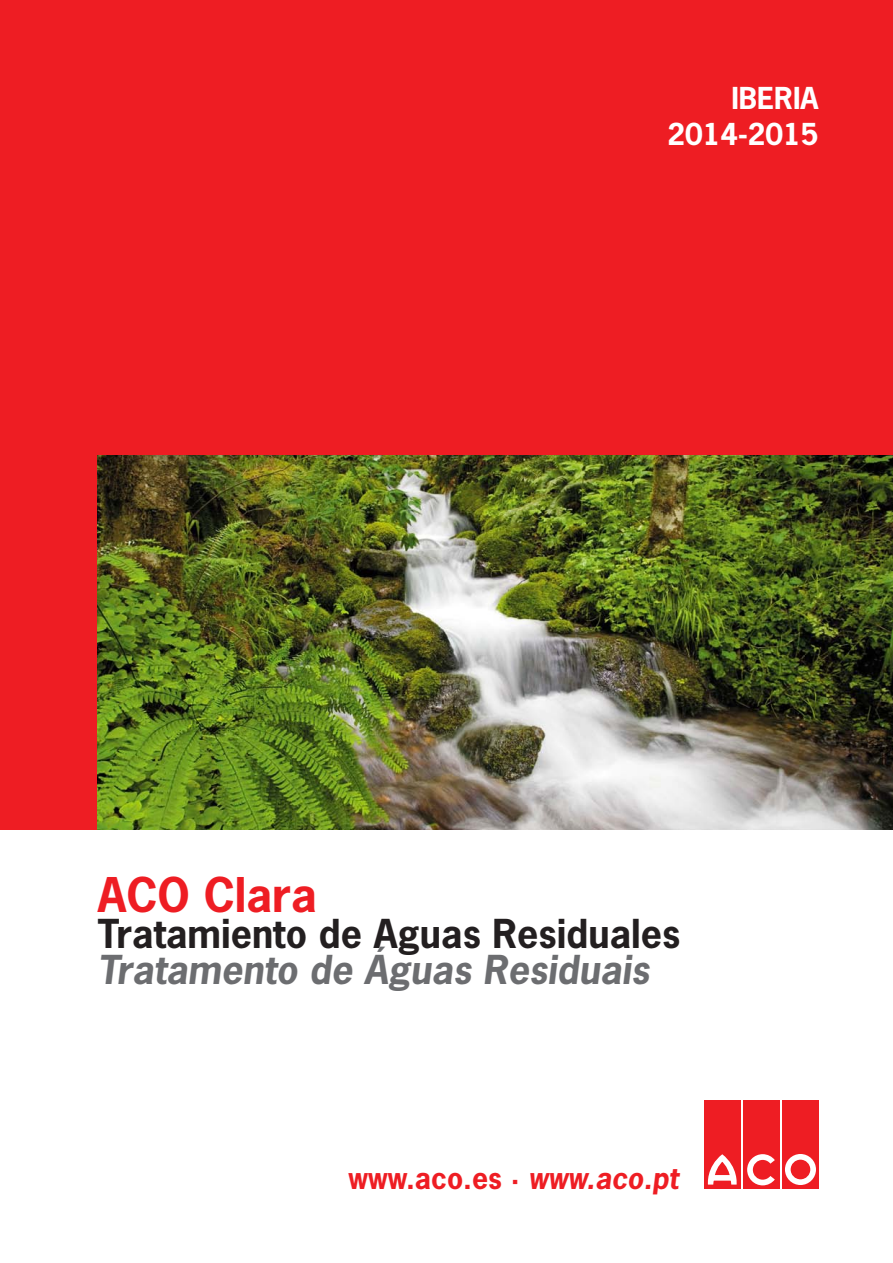
<style>
.page{position:relative;width:893px;height:1263px;background:#fff}
.page>*{position:absolute;margin:0;border:0;box-sizing:border-box;transform-origin:0 0}
.t1{font:700 45px "News Gothic";color:#ee1d23}
.t2{font:700 37.5px "News Gothic";color:#231f20}
.t3{font:italic 700 37.5px "News Gothic";color:#6c6d70}
.t4{font:700 28.35px "News Gothic";color:#ee1d23}
.t5{font:700 28.35px "News Gothic";color:#fff}
.s1{font-style:italic}
</style>
<div class="page">
<div style="left:0;top:0;width:893px;height:829px;background:#ee1d23"></div>
<div style="left:704px;top:1100px;width:36px;height:88px;background:#ee1d23"></div>
<div style="left:743px;top:1100px;width:36px;height:88px;background:#ee1d23"></div>
<div style="left:782px;top:1100px;width:37px;height:88px;background:#ee1d23"></div>
<svg style="left:785px;top:1154px;width:31px;height:31px"></svg>
<svg style="left:747px;top:1154px;width:28px;height:31px"></svg>
<svg style="left:707px;top:1154px;width:30px;height:30px"></svg>
<img style="left:98px;top:455px;width:795px;height:374px">
<p class="t5" style="left:731px;top:80px;width:89px">IBERIA</p>
<p class="t5" style="left:667px;top:115px;width:153px">2014-2015</p>
<p class="t1" style="left:98px;top:865px;width:221px">ACO Clara</p>
<p class="t2" style="left:98px;top:909px;width:584px">Tratamiento de Aguas Residuales</p>
<p class="t3" style="left:98px;top:945px;width:553px">Tratamento de Águas Residuais</p>
<p class="t4" style="left:348px;top:1159px;width:331px">www.aco.es · <span class="s1">www.aco.pt</span></p>
</div>
